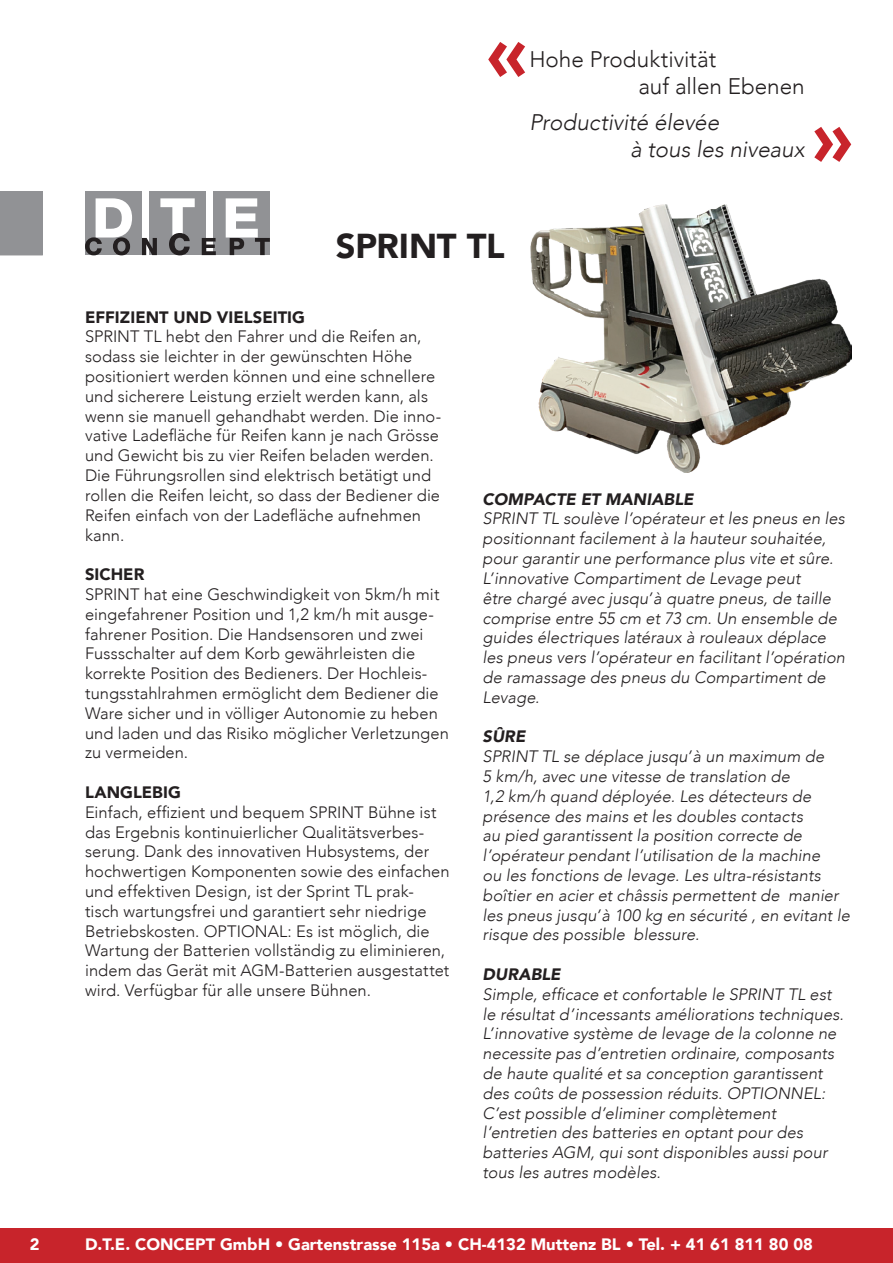
<style>
.page{position:relative;width:893px;height:1263px;background:#fff}
.page>*{position:absolute;margin:0;border:0;box-sizing:border-box;transform-origin:0 0}
.t1{font:900 75px "Avenir";color:#c8242b}
.t2{font:900 34.5px "Avenir";letter-spacing:-.01em;color:#231f20}
.t3{font:italic 300 22.5px/27px "Avenir";letter-spacing:-.005em;color:#231f20}
.t4{font:300 22.5px/27px "Avenir";color:#231f20}
.t5{font:300 16.5px/19.8px "Avenir";letter-spacing:.005em;color:#231f20}
.t6{font:italic 300 16.5px/19.8px "Avenir";letter-spacing:.005em;color:#231f20}
.t7{font:900 16.5px "Avenir";color:#fff}
.t8{font:900 16.5px "Avenir";letter-spacing:.005em;color:#231f20}
.t9{font:italic 900 16.5px "Avenir";letter-spacing:-.005em;color:#231f20}
</style>
<div class="page">
<div style="left:0;top:1229px;width:893px;height:34px;background:#c8242b"></div>
<div style="left:213px;top:191px;width:57px;height:64px;background:#919295"></div>
<div style="left:149px;top:191px;width:57px;height:64px;background:#919295"></div>
<div style="left:85px;top:191px;width:57px;height:64px;background:#919295"></div>
<svg style="left:85px;top:198px;width:47px;height:57px"></svg>
<svg style="left:142px;top:198px;width:53px;height:57px"></svg>
<svg style="left:202px;top:238px;width:14px;height:17px"></svg>
<svg style="left:226px;top:198px;width:44px;height:57px"></svg>
<div style="left:0;top:191px;width:43px;height:64px;background:#919295"></div>
<img style="left:530px;top:204px;width:321px;height:269px">
<h1 class="t1" style="left:487px;top:-12px;width:42px">«</h1>
<h3 class="t4" style="left:638px;top:46px;width:168px;text-indent:-109px">Hohe Produktivität<br>auf allen Ebenen</h3>
<h3 class="t3" style="left:630px;top:108px;width:176px;text-indent:-101px">Productivité élevée<br>à tous les niveaux</h3>
<h1 class="t1" style="left:812px;top:73px;width:42px">»</h1>
<h2 class="t2" style="left:336px;top:216px;width:170px">SPRINT TL</h2>
<p class="t8" style="left:85px;top:303px;width:221px">EFFIZIENT UND VIELSEITIG</p>
<p class="t5" style="left:85px;top:327px;width:358px">SPRINT TL hebt den Fahrer und die Reifen an, sodass sie leichter in der gewünschten Höhe positioniert werden können und eine schnellere und sicherere Leistung erzielt werden kann, als wenn sie manuell gehandhabt werden. Die inno&shy;vative Ladefläche für Reifen kann je nach Grösse und Gewicht bis zu vier Reifen beladen werden.<br>Die Führungsrollen sind elektrisch betätigt und rollen die Reifen leicht, so dass der Bediener die Reifen einfach von der Ladefläche aufnehmen kann.</p>
<p class="t8" style="left:85px;top:560px;width:61px">SICHER</p>
<p class="t5" style="left:85px;top:584px;width:365px">SPRINT hat eine Geschwindigkeit von 5km/h mit eingefahrener Position und 1,2 km/h mit ausge&shy;fahrener Position. Die Handsensoren und zwei Fussschalter auf dem Korb gewährleisten die korrekte Position des Bedieners. Der Hochleis&shy;tungsstahlrahmen ermöglicht dem Bediener die Ware sicher und in völliger Autonomie zu heben und laden und das Risiko möglicher Verletzungen zu vermeiden.</p>
<p class="t8" style="left:85px;top:778px;width:97px">LANGLEBIG</p>
<p class="t5" style="left:85px;top:802px;width:366px">Einfach, effizient und bequem SPRINT Bühne ist das Ergebnis kontinuierlicher Qualitätsverbes&shy;serung. Dank des innovativen Hubsystems, der hochwertigen Komponenten sowie des einfachen und effektiven Design, ist der Sprint TL prak&shy;tisch wartungsfrei und garantiert sehr niedrige Betriebskosten. OPTIONAL: Es ist möglich, die Wartung der Batterien vollständig zu eliminieren, indem das Gerät mit AGM-Batterien ausgestattet wird. Verfügbar für alle unsere Bühnen.</p>
<p class="t9" style="left:483px;top:485px;width:212px">COMPACTE ET MANIABLE</p>
<p class="t6" style="left:483px;top:509px;width:364px">SPRINT TL soulève l’opérateur et les pneus en les positionnant facilement à la hauteur souhaitée, pour garantir une performance plus vite et sûre.<br>L’innovative Compartiment de Levage peut<br>être chargé avec jusqu’à quatre pneus, de taille comprise entre 55 cm et 73 cm. Un ensemble de guides électriques latéraux à rouleaux déplace les pneus vers l’opérateur en facilitant l’opération de ramassage des pneus du Compartiment de Levage.</p>
<p class="t9" style="left:483px;top:723px;width:44px">SÛRE</p>
<p class="t6" style="left:483px;top:746px;width:369px">SPRINT TL se déplace jusqu’à un maximum de<br>5 km/h, avec une vitesse de translation de<br>1,2 km/h quand déployée. Les détecteurs de présence des mains et les doubles contacts<br>au pied garantissent la position correcte de l’opérateur pendant l’utilisation de la machine<br>ou les fonctions de levage. Les ultra-résistants boîtier en acier et châssis permettent de manier les pneus jusqu’à 100 kg en sécurité , en evitant le risque des possible blessure.</p>
<p class="t9" style="left:483px;top:960px;width:79px">DURABLE</p>
<p class="t6" style="left:483px;top:984px;width:363px">Simple, efficace et confortable le SPRINT TL est le résultat d’incessants améliorations techniques.<br>L’innovative système de levage de la colonne ne necessite pas d’entretien ordinaire, composants de haute qualité et sa conception garantissent des coûts de possession réduits. OPTIONNEL:<br>C’est possible d’eliminer complètement l’entretien des batteries en optant pour des batteries AGM, qui sont disponibles aussi pour tous les autres modèles.</p>
<p class="t7" style="left:30px;top:1230px;width:11px">2</p>
<p class="t7" style="left:85px;top:1230px;width:729px">D.T.E. CONCEPT GmbH • Gartenstrasse 115a • CH-4132 Muttenz BL • Tel. + 41 61 811 80 08</p>
</div>
